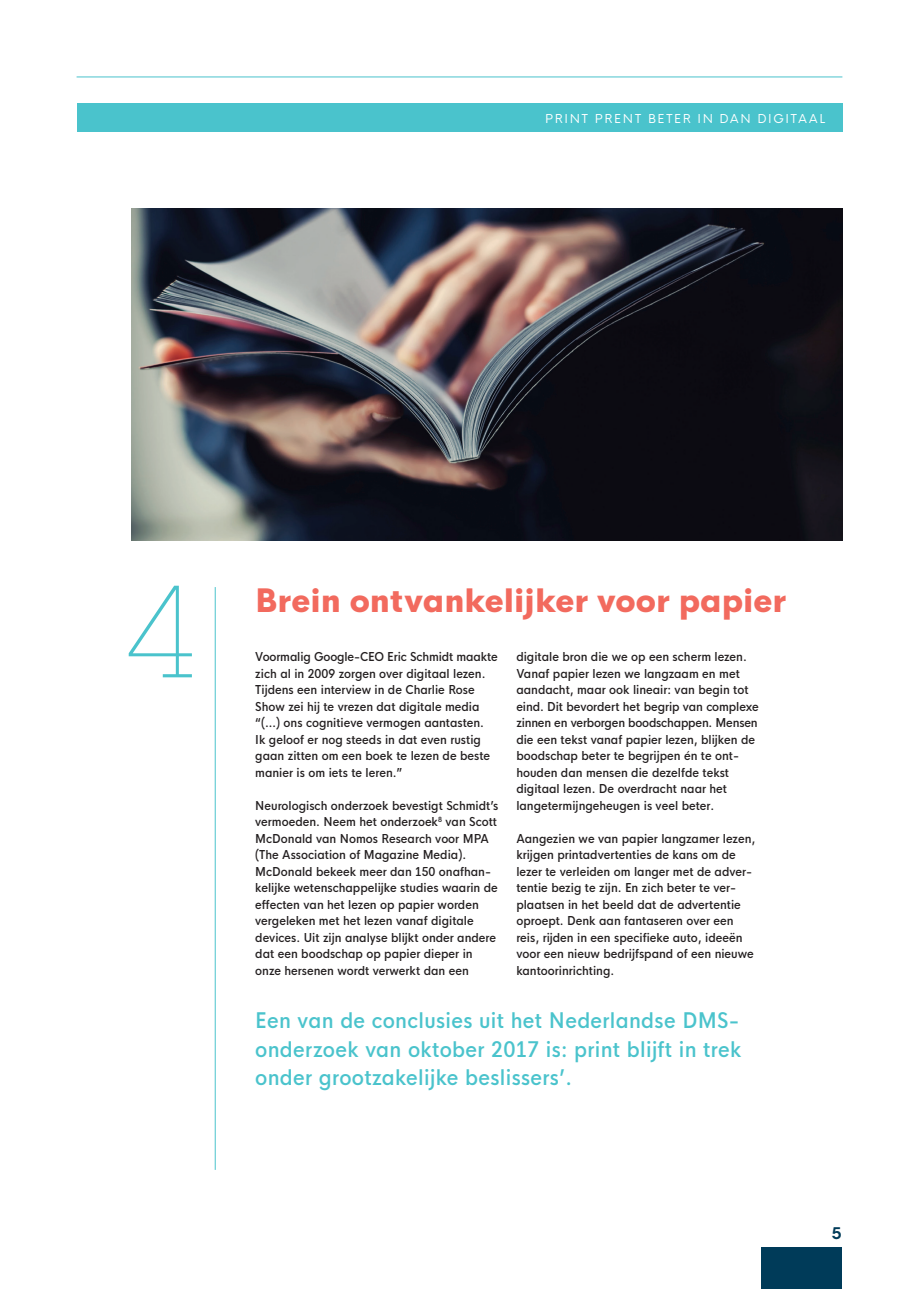
<style>
.page{position:relative;width:919px;height:1289px;background:#fff}
.page>*{position:absolute;margin:0;border:0;box-sizing:border-box;transform-origin:0 0}
.t1{font:200 137.25px "Lubalin Graph EF";color:#4ac3cc}
.t2{font:800 31.5px "HK Nova";color:#f26a5e}
.t3{font:500 condensed 21px/28.5px "HK Nova";letter-spacing:.015em;color:#4ac3cc}
.t4{font:600 16.5px "Lubalin Graph";color:#003b59}
.t5{font:500 condensed 12px/16.5px "HK Nova";color:#231f20}
.t6{font:12px "HK Nova";letter-spacing:.13em;color:#fff}
</style>
<div class="page">
<div style="left:761px;top:1247px;width:81px;height:41px;background:#003b59"></div>
<hr style="left:215px;top:587px;width:1px;height:582px;background:#4ac3cc">
<div style="left:77px;top:103px;width:765px;height:29px;background:#4ac3cc"></div>
<hr style="left:77px;top:77px;width:765px;height:1px;background:#4ac3cc">
<img style="left:132px;top:208px;width:710px;height:332px">
<p class="t6" style="left:545px;top:108px;width:282px">PRINT PRENT BETER IN DAN DIGITAAL</p>
<h1 class="t1" style="left:124px;top:556px;width:75px">4</h1>
<h2 class="t2" style="left:255px;top:572px;width:532px">Brein ontvankelijker voor papier</h2>
<p class="t5" style="left:255px;top:647px;width:244px">Voormalig Google-CEO Eric Schmidt maakte zich al in 2009 zorgen over digitaal lezen.<br>Tijdens een interview in de Charlie Rose Show zei hij te vrezen dat digitale media “(…) ons cognitieve vermogen aantasten.<br>Ik geloof er nog steeds in dat even rustig gaan zitten om een boek te lezen de beste manier is om iets te leren.”</p>
<p class="t5" style="left:255px;top:795px;width:244px">Neurologisch onderzoek bevestigt Schmidt’s vermoeden. Neem het onderzoek<sup>8</sup> van Scott McDonald van Nomos Research voor MPA (The Association of Magazine Media).<br>McDonald bekeek meer dan 150 onafhan&shy;kelijke wetenschappelijke studies waarin de effecten van het lezen op papier worden vergeleken met het lezen vanaf digitale devices. Uit zijn analyse blijkt onder andere dat een boodschap op papier dieper in onze hersenen wordt verwerkt dan een</p>
<p class="t5" style="left:516px;top:647px;width:244px">digitale bron die we op een scherm lezen.<br>Vanaf papier lezen we langzaam en met aandacht, maar ook lineair: van begin tot eind. Dit bevordert het begrip van complexe zinnen en verborgen boodschappen. Mensen die een tekst vanaf papier lezen, blijken de boodschap beter te begrijpen én te ont&shy;houden dan mensen die dezelfde tekst digitaal lezen. De overdracht naar het langetermijngeheugen is veel beter.</p>
<p class="t5" style="left:516px;top:828px;width:240px">Aangezien we van papier langzamer lezen, krijgen printadvertenties de kans om de lezer te verleiden om langer met de adver&shy;tentie bezig te zijn. En zich beter te ver&shy;plaatsen in het beeld dat de advertentie oproept. Denk aan fantaseren over een reis, rijden in een specifieke auto, ideeën voor een nieuw bedrijfspand of een nieuwe kantoorinrichting.</p>
<h3 class="t3" style="left:255px;top:1004px;width:487px">Een van de conclusies uit het Nederlandse DMS&shy;onderzoek van oktober 2017 is: print blijft in trek onder grootzakelijke beslissers’.</h3>
<h3 class="t4" style="left:831px;top:1221px;width:11px">5</h3>
</div>
